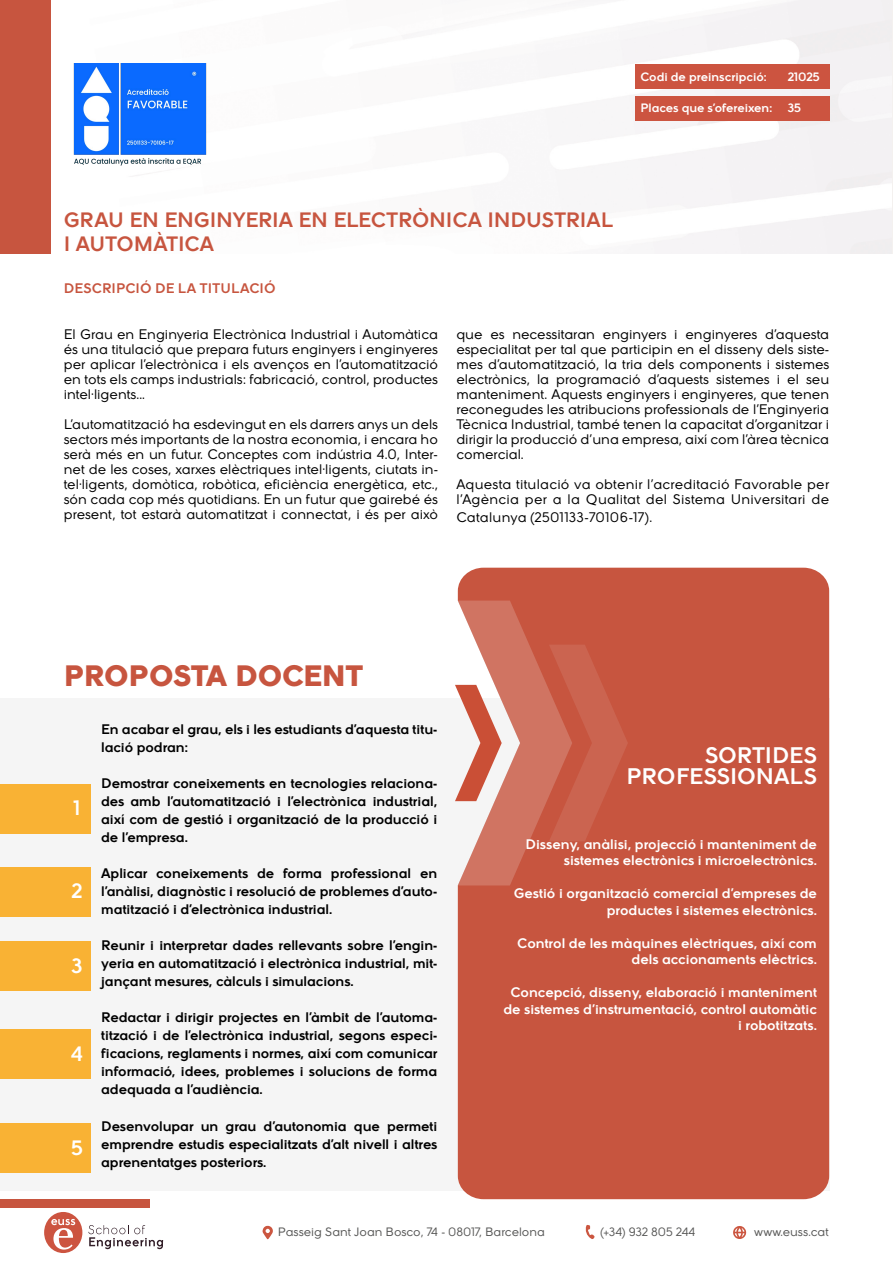
<style>
.page{position:relative;width:893px;height:1263px;background:#fff}
.page>*{position:absolute;margin:0;border:0;box-sizing:border-box;transform-origin:0 0}
.t1{font:900 25.5px "Galeb";color:#c7553f}
.t2{font:700 19.5px/21px "Galeb";color:#fff;text-align:right}
.t3{font:700 18px/24px "Galeb";color:#c7553f}
.t4{font:700 18px "Galeb";color:#fff}
.t5{font:12px/15px "Galeb";color:#000;text-align:justify}
.t6{font:700 12px/18px "Galeb";letter-spacing:-.005em;color:#000;text-align:justify}
.t7{font:700 12px/16.5px "Galeb";color:#fff;text-align:right}
.t8{font:12px/15px "Galeb";letter-spacing:.02em;color:#000}
.t9{font:700 12px "Galeb";letter-spacing:.02em;color:#c7553f}
.t10{font:10.5px "Galeb";color:#575756}
.t11{font:700 10.5px "Galeb";color:#fff}
</style>
<div class="page">
<img style="left:73px;top:0;width:819px;height:254px">
<hr style="left:892px;top:0;width:1px;height:254px;background:#f4f1ef">
<div style="left:0;top:0;width:51px;height:254px;background:#c7553f"></div>
<div style="left:0;top:1199px;width:150px;height:9px;background:#c7553f"></div>
<div style="left:44px;top:1212px;width:38px;height:41px;background:#cc5440;border-radius:50%"></div>
<svg style="left:88px;top:1225px;width:75px;height:24px"></svg>
<svg style="left:51px;top:1219px;width:24px;height:30px"></svg>
<svg style="left:263px;top:1225px;width:10px;height:14px"></svg>
<svg style="left:585px;top:1225px;width:10px;height:14px"></svg>
<svg style="left:733px;top:1226px;width:13px;height:13px"></svg>
<div style="left:0;top:698px;width:829px;height:492px;background:#f5f5f5"></div>
<div style="left:458px;top:568px;width:371px;height:631px;background:#c7553f"></div>
<svg style="left:455px;top:600px;width:173px;height:285px;background:#d17766"></svg>
<div style="left:0;top:784px;width:90px;height:49px;background:#f9b234"></div>
<div style="left:0;top:867px;width:90px;height:49px;background:#f9b234"></div>
<div style="left:0;top:941px;width:90px;height:49px;background:#f9b234"></div>
<div style="left:0;top:1029px;width:90px;height:50px;background:#f9b234"></div>
<div style="left:0;top:1123px;width:90px;height:50px;background:#f9b234"></div>
<div style="left:635px;top:64px;width:194px;height:25px;background:#cc5440"></div>
<div style="left:635px;top:96px;width:194px;height:25px;background:#cc5440"></div>
<img style="left:73px;top:64px;width:169px;height:102px">
<p class="t11" style="left:640px;top:69px;width:128px">Codi de preinscripció:</p>
<p class="t11" style="left:640px;top:101px;width:133px">Places que s’ofereixen:</p>
<p class="t11" style="left:788px;top:69px;width:33px">21025</p>
<p class="t11" style="left:788px;top:101px;width:15px">35</p>
<h3 class="t3" style="left:64px;top:208px;width:551px">GRAU EN ENGINYERIA EN ELECTRÒNICA INDUSTRIAL<br>I AUTOMÀTICA</h3>
<p class="t9" style="left:64px;top:280px;width:213px">DESCRIPCIÓ DE LA TITULACIÓ</p>
<p class="t5" style="left:64px;top:327px;width:376px">El Grau en Enginyeria Electrònica Industrial i Automàtica és una titulació que prepara futurs enginyers i enginyeres per aplicar l’electrònica i els avenços en l’automatització en tots els camps industrials: fabricació, control, productes intel·ligents...</p>
<p class="t5" style="left:64px;top:417px;width:376px">L’automatització ha esdevingut en els darrers anys un dels sectors més importants de la nostra economia, i encara ho serà més en un futur. Conceptes com indústria 4.0, Inter&shy;net de les coses, xarxes elèctriques intel·ligents, ciutats in&shy;tel·ligents, domòtica, robòtica, eficiència energètica, etc., són cada cop més quotidians. En un futur que gairebé és present, tot estarà automatitzat i connectat, i és per això</p>
<p class="t5" style="left:456px;top:327px;width:374px">que es necessitaran enginyers i enginyeres d’aquesta especialitat per tal que participin en el disseny dels siste&shy;mes d’automatització, la tria dels components i sistemes electrònics, la programació d’aquests sistemes i el seu manteniment. Aquests enginyers i enginyeres, que tenen reconegudes les atribucions professionals de l’Enginyeria Tècnica Industrial, també tenen la capacitat d’organitzar i dirigir la producció d’una empresa, així com l’àrea tècnica comercial.</p>
<p class="t8" style="left:456px;top:477px;width:374px">Aquesta titulació va obtenir l’acreditació Favorable per l’Agència per a la Qualitat del Sistema Universitari de</p>
<p class="t8" style="left:456px;top:510px;width:197px">Catalunya (2501133-70106-17).</p>
<h1 class="t1" style="left:64px;top:658px;width:301px">PROPOSTA DOCENT</h1>
<h3 class="t4" style="left:73px;top:795px;width:9px">1</h3>
<h3 class="t4" style="left:71px;top:878px;width:12px">2</h3>
<h3 class="t4" style="left:71px;top:952px;width:13px">3</h3>
<h3 class="t4" style="left:71px;top:1041px;width:13px">4</h3>
<h3 class="t4" style="left:71px;top:1135px;width:13px">5</h3>
<p class="t6" style="left:101px;top:720px;width:338px">En acabar el grau, els i les estudiants d’aquesta titu&shy;lació podran:</p>
<p class="t6" style="left:101px;top:774px;width:338px">Demostrar coneixements en tecnologies relaciona&shy;des amb l’automatització i l’electrònica industrial, així com de gestió i organització de la producció i de l’empresa.</p>
<p class="t6" style="left:101px;top:864px;width:338px">Aplicar coneixements de forma professional en l’anàlisi, diagnòstic i resolució de problemes d’auto&shy;matització i d’electrònica industrial.</p>
<p class="t6" style="left:101px;top:936px;width:338px">Reunir i interpretar dades rellevants sobre l’engin&shy;yeria en automatització i electrònica industrial, mit&shy;jançant mesures, càlculs i simulacions.</p>
<p class="t6" style="left:101px;top:1008px;width:338px">Redactar i dirigir projectes en l’àmbit de l’automa&shy;tització i de l’electrònica industrial, segons especi&shy;ficacions, reglaments i normes, així com comunicar informació, idees, problemes i solucions de forma adequada a l’audiència.</p>
<p class="t6" style="left:101px;top:1116px;width:338px">Desenvolupar un grau d’autonomia que permeti emprendre estudis especialitzats d’alt nivell i altres aprenentatges posteriors.</p>
<h2 class="t2" style="left:627px;top:745px;width:192px">SORTIDES<br>PROFESSIONALS</h2>
<p class="t7" style="left:525px;top:835px;width:293px">Disseny, anàlisi, projecció i manteniment de sistemes electrònics i microelectrònics.</p>
<p class="t7" style="left:514px;top:885px;width:305px">Gestió i organització comercial d’empreses de productes i sistemes electrònics.</p>
<p class="t7" style="left:517px;top:934px;width:301px">Control de les màquines elèctriques, així com dels accionaments elèctrics.</p>
<p class="t7" style="left:503px;top:984px;width:315px">Concepció, disseny, elaboració i manteniment de sistemes d’instrumentació, control automàtic i robotitzats.</p>
<p class="t10" style="left:278px;top:1225px;width:268px">Passeig Sant Joan Bosco, 74 - 08017, Barcelona</p>
<p class="t10" style="left:600px;top:1225px;width:97px">(+34) 932 805 244</p>
<p class="t10" style="left:754px;top:1225px;width:76px">www.euss.cat</p>
</div>
